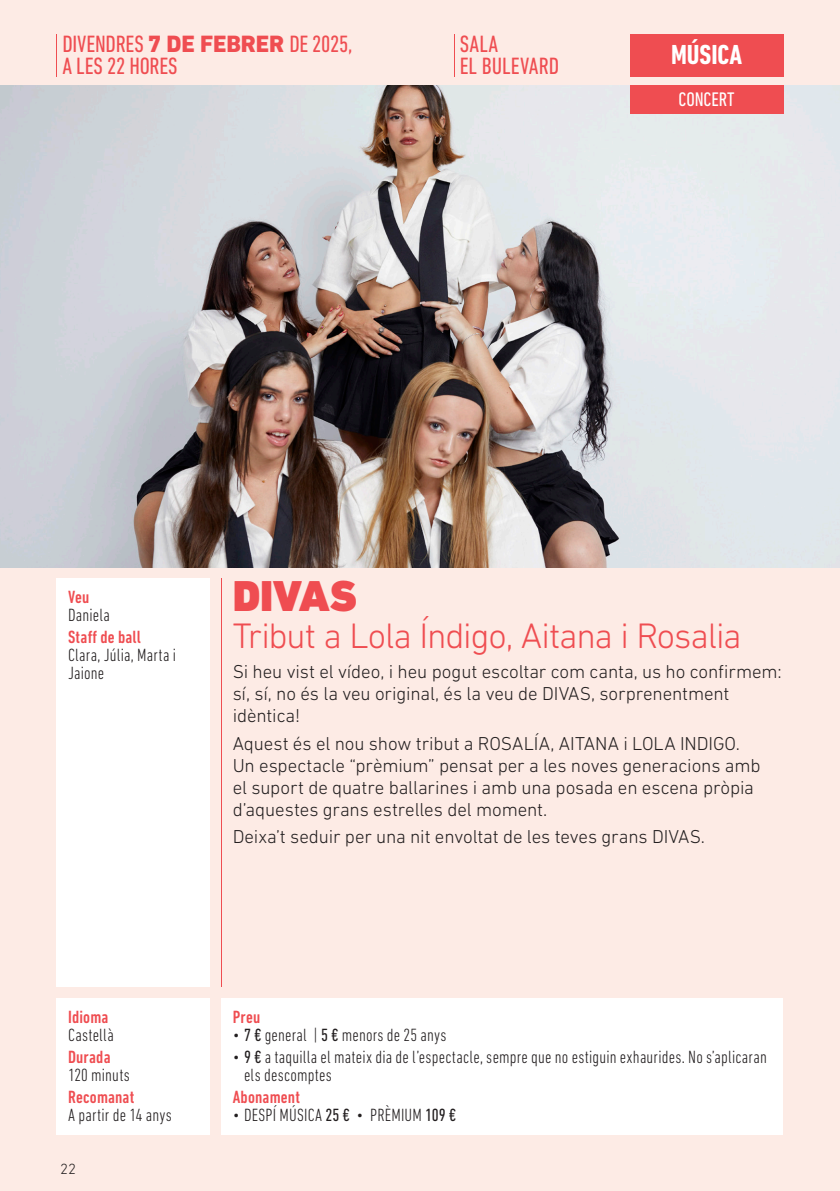
<style>
.page{position:relative;width:840px;height:1191px;background:#fff}
.page>*{position:absolute;margin:0;border:0;box-sizing:border-box;transform-origin:0 0}
.t1{font:900 44px "DIN Next LT Pro";letter-spacing:-.01em;color:#ef4d51}
.t2{font:300 36px "DIN Next LT Pro";letter-spacing:-.03em;color:#ef4d51}
.t3{font:700 condensed 28px "DIN Next LT Pro";color:#fff}
.t4{font:condensed 24px/22px "DIN Next LT Pro";letter-spacing:-.005em;color:#ef4d51}
.t5{font:condensed 20px "DIN Next LT Pro";letter-spacing:.005em;color:#fff}
.t6{font:300 19px/22px "DIN Next LT Pro";letter-spacing:-.005em;color:#231f20}
.t7{font:300 condensed 18px/18px "DIN Next LT Pro";letter-spacing:.01em;color:#231f20}
.t8{font:500 condensed 18px "DIN Next LT Pro";letter-spacing:.01em;color:#ef4d51}
.t9{font:300 15px "DIN Next LT Pro";color:#231f20}
.s1{font-weight:800;font-stretch:normal}
.s2{font-weight:400}
</style>
<div class="page">
<hr style="left:839px;top:0;width:1px;height:1191px;background:#fdebe5">
<div style="left:0;top:0;width:839px;height:1191px;background:#fdebe5"></div>
<div style="left:57px;top:998px;width:153px;height:136px;background:#fff"></div>
<div style="left:221px;top:998px;width:561px;height:136px;background:#fff"></div>
<hr style="left:221px;top:578px;width:1px;height:408px;background:#ef4d51">
<hr style="left:56px;top:34px;width:1px;height:43px;background:#ef4d51">
<hr style="left:453px;top:34px;width:1px;height:43px;background:#ef4d51">
<img style="left:0;top:85px;width:839px;height:482px">
<div style="left:629px;top:35px;width:153px;height:42px;background:#ef4d51"></div>
<div style="left:629px;top:85px;width:153px;height:28px;background:#ef4d51"></div>
<div style="left:57px;top:578px;width:153px;height:408px;background:#fff"></div>
<p class="t4" style="left:62px;top:33px;width:291px">DIVENDRES <span class="s1">7 DE FEBRER</span> DE 2025,<br>A LES 22 HORES</p>
<p class="t4" style="left:459px;top:33px;width:101px">SALA<br>EL BULEVARD</p>
<h3 class="t3" style="left:670px;top:39px;width:73px">MÚSICA</h3>
<p class="t5" style="left:678px;top:88px;width:58px">CONCERT</p>
<p class="t8" style="left:68px;top:587px;width:23px">Veu</p>
<p class="t7" style="left:68px;top:606px;width:43px">Daniela</p>
<p class="t8" style="left:68px;top:627px;width:74px">Staff de ball</p>
<p class="t7" style="left:68px;top:646px;width:109px">Clara, Júlia, Marta i<br>Jaione</p>
<h1 class="t1" style="left:232px;top:570px;width:126px">DIVAS</h1>
<h2 class="t2" style="left:232px;top:614px;width:510px">Tribut a Lola Índigo, Aitana i Rosalia</h2>
<p class="t6" style="left:232px;top:660px;width:550px">Si heu vist el vídeo, i heu pogut escoltar com canta, us ho confirmem: sí, sí, no és la veu original, és la veu de DIVAS, sorprenentment idèntica!</p>
<p class="t6" style="left:232px;top:732px;width:529px">Aquest és el nou show tribut a ROSALÍA, AITANA i LOLA INDIGO.<br>Un espectacle “prèmium” pensat per a les noves generacions amb el suport de quatre ballarines i amb una posada en escena pròpia d’aquestes grans estrelles del moment.</p>
<p class="t6" style="left:232px;top:825px;width:473px">Deixa’t seduir per una nit envoltat de les teves grans DIVAS.</p>
<p class="t8" style="left:68px;top:1006px;width:42px">Idioma</p>
<p class="t7" style="left:68px;top:1025px;width:47px">Castellà</p>
<p class="t8" style="left:68px;top:1046px;width:44px">Durada</p>
<p class="t7" style="left:68px;top:1065px;width:63px">120 minuts</p>
<p class="t8" style="left:68px;top:1086px;width:68px">Recomanat</p>
<p class="t7" style="left:68px;top:1105px;width:105px">A partir de 14 anys</p>
<p class="t9" style="left:60px;top:1159px;width:17px">22</p>
<p class="t8" style="left:232px;top:1006px;width:29px">Preu</p>
<p class="t7" style="left:232px;top:1025px;width:215px">• <span class="s2">7 €</span> general | <span class="s2">5 €</span> menors de 25 anys</p>
<p class="t7" style="left:244px;top:1047px;width:524px;text-indent:-11px">• <span class="s2">9 €</span> a taquilla el mateix dia de l’espectacle, sempre que no estiguin exhaurides. No s’aplicaran els descomptes</p>
<p class="t8" style="left:232px;top:1086px;width:69px">Abonament</p>
<p class="t7" style="left:232px;top:1105px;width:225px">• DESPÍ MÚSICA <span class="s2">25 €</span> • PRÈMIUM <span class="s2">109 €</span></p>
</div>
